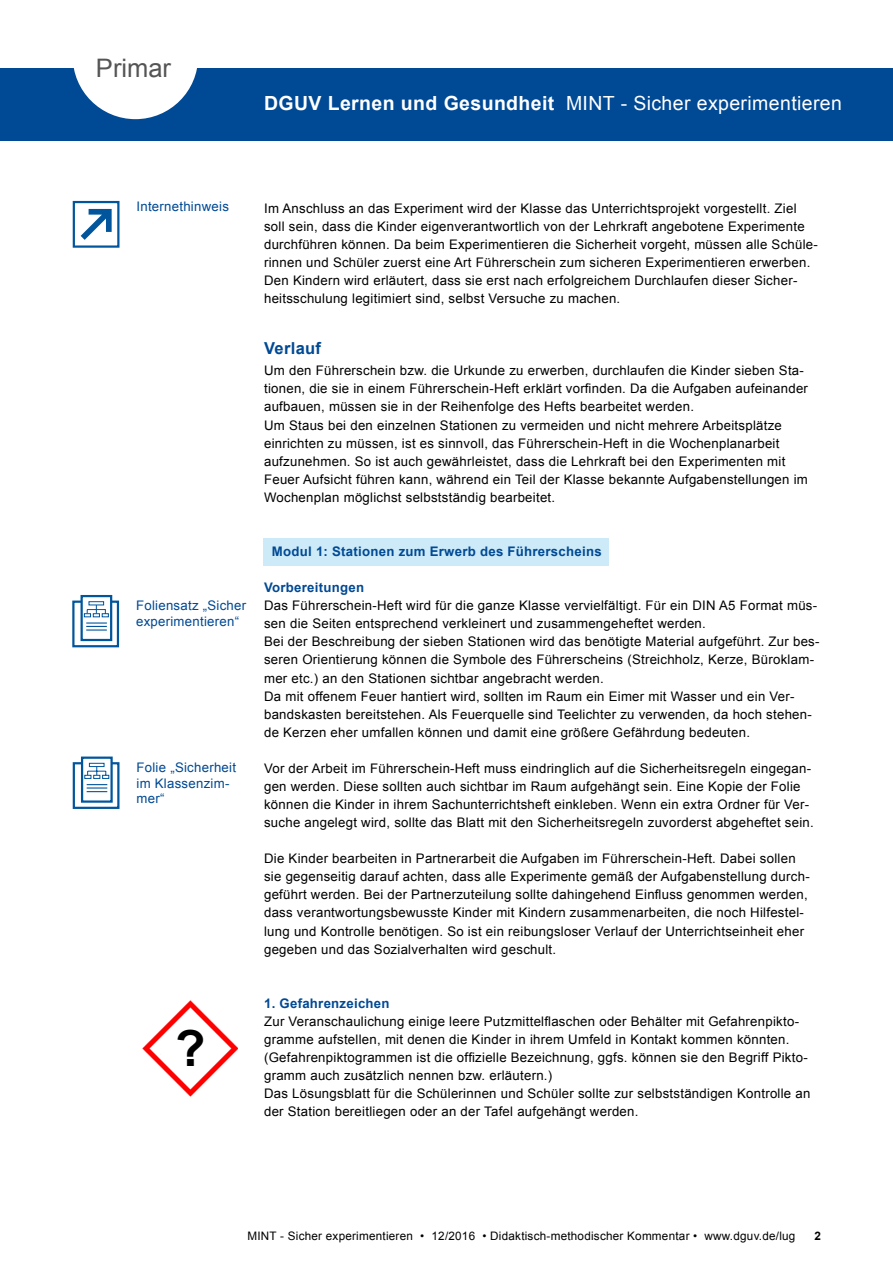
<style>
.page{position:relative;width:893px;height:1263px;background:#fff}
.page>*{position:absolute;margin:0;border:0;box-sizing:border-box;transform-origin:0 0}
.t1{font:700 49.65px "Arial";color:#000}
.t2{font:25.5px "Arial";color:#555}
.t3{font:19.5px "Arial";letter-spacing:.02em;color:#fff}
.t4{font:700 16.5px "Arial";letter-spacing:.02em;color:#004994}
.t5{font:13.2px/18px "Arial";letter-spacing:.02em;color:#000}
.t6{font:13.2px/15.9px "Arial";letter-spacing:.02em;color:#004994}
.t7{font:700 13.2px "Arial";letter-spacing:.02em;color:#004994}
.t8{font:11.7px "Arial";letter-spacing:.02em;color:#000}
.t9{font:700 11.7px "Arial";color:#000}
.s1{font-weight:700}
</style>
<div class="page">
<div style="left:264px;top:538px;width:345px;height:27px;background:#cceaf8"></div>
<div style="left:0;top:68px;width:893px;height:72px;background:#004994"></div>
<svg style="left:73px;top:68px;width:124px;height:51px"></svg>
<div style="left:73px;top:762px;width:46px;height:47px;border:2px solid #00559c"></div>
<div style="left:82px;top:758px;width:30px;height:43px;background:#fff"></div>
<div style="left:81px;top:756px;width:32px;height:47px;border:2px solid #00559c"></div>
<svg style="left:89px;top:763px;width:15px;height:4px"></svg>
<svg style="left:84px;top:767px;width:25px;height:25px"></svg>
<div style="left:73px;top:201px;width:46px;height:47px;border:2px solid #00559c"></div>
<svg style="left:81px;top:209px;width:31px;height:31px"></svg>
<div style="left:73px;top:602px;width:45px;height:44px;background:linear-gradient(to right,#fff,#fff)"></div>
<div style="left:72px;top:600px;width:47px;height:47px;border:2px solid #00559c"></div>
<div style="left:82px;top:596px;width:29px;height:44px;background:#fff"></div>
<div style="left:81px;top:595px;width:31px;height:46px;border:2px solid #00559c"></div>
<svg style="left:86px;top:626px;width:21px;height:1px"></svg>
<hr style="left:86px;top:629px;width:21px;height:2px;background:#00559c">
<hr style="left:86px;top:622px;width:21px;height:2px;background:#00559c">
<svg style="left:89px;top:601px;width:15px;height:4px"></svg>
<svg style="left:84px;top:605px;width:25px;height:12px"></svg>
<img style="left:142px;top:1000px;width:96px;height:97px">
<svg style="left:154px;top:1011px;width:74px;height:74px"></svg>
<h2 class="t2" style="left:96px;top:51px;width:77px">Primar</h2>
<h3 class="t3" style="left:264px;top:90px;width:579px"><span class="s1">DGUV Lernen und Gesundheit</span> MINT - Sicher experimentieren</h3>
<p class="t6" style="left:136px;top:198px;width:94px">Internethinweis</p>
<p class="t5" style="left:264px;top:199px;width:555px">Im Anschluss an das Experiment wird der Klasse das Unterrichtsprojekt vorgestellt. Ziel soll sein, dass die Kinder eigenverantwortlich von der Lehrkraft angebotene Experimente durchführen können. Da beim Experimentieren die Sicherheit vorgeht, müssen alle Schüle&shy;rinnen und Schüler zuerst eine Art Führerschein zum sicheren Experimentieren erwerben.<br>Den Kindern wird erläutert, dass sie erst nach erfolgreichem Durchlaufen dieser Sicher&shy;heitsschulung legitimiert sind, selbst Versuche zu machen.</p>
<p class="t4" style="left:264px;top:338px;width:59px">Verlauf</p>
<p class="t5" style="left:264px;top:362px;width:545px">Um den Führerschein bzw. die Urkunde zu erwerben, durchlaufen die Kinder sieben Sta&shy;tionen, die sie in einem Führerschein-Heft erklärt vorfinden. Da die Aufgaben aufeinander aufbauen, müssen sie in der Reihenfolge des Hefts bearbeitet werden.<br>Um Staus bei den einzelnen Stationen zu vermeiden und nicht mehrere Arbeitsplätze einrichten zu müssen, ist es sinnvoll, das Führerschein-Heft in die Wochenplanarbeit aufzunehmen. So ist auch gewährleistet, dass die Lehrkraft bei den Experimenten mit Feuer Aufsicht führen kann, während ein Teil der Klasse bekannte Aufgabenstellungen im Wochenplan möglichst selbstständig bearbeitet.</p>
<p class="t6" style="left:136px;top:598px;width:112px">Foliensatz „Sicher experimentieren“</p>
<p class="t6" style="left:136px;top:759px;width:101px">Folie „Sicherheit im Klassenzim&shy;mer“</p>
<h1 class="t1" style="left:175px;top:1016px;width:32px">?</h1>
<p class="t7" style="left:272px;top:543px;width:331px">Modul 1: Stationen zum Erwerb des Führerscheins</p>
<p class="t7" style="left:264px;top:579px;width:102px">Vorbereitungen</p>
<p class="t5" style="left:264px;top:597px;width:557px">Das Führerschein-Heft wird für die ganze Klasse vervielfältigt. Für ein DIN A5 Format müs&shy;sen die Seiten entsprechend verkleinert und zusammengeheftet werden.<br>Bei der Beschreibung der sieben Stationen wird das benötigte Material aufgeführt. Zur bes&shy;seren Orientierung können die Symbole des Führerscheins (Streichholz, Kerze, Büroklam&shy;mer etc.) an den Stationen sichtbar angebracht werden.<br>Da mit offenem Feuer hantiert wird, sollten im Raum ein Eimer mit Wasser und ein Ver&shy;bandskasten bereitstehen. Als Feuerquelle sind Teelichter zu verwenden, da hoch stehen&shy;de Kerzen eher umfallen können und damit eine größere Gefährdung bedeuten.</p>
<p class="t5" style="left:264px;top:759px;width:551px">Vor der Arbeit im Führerschein-Heft muss eindringlich auf die Sicherheitsregeln eingegan&shy;gen werden. Diese sollten auch sichtbar im Raum aufgehängt sein. Eine Kopie der Folie können die Kinder in ihrem Sachunterrichtsheft einkleben. Wenn ein extra Ordner für Ver&shy;suche angelegt wird, sollte das Blatt mit den Sicherheitsregeln zuvorderst abgeheftet sein.</p>
<p class="t5" style="left:264px;top:850px;width:547px">Die Kinder bearbeiten in Partnerarbeit die Aufgaben im Führerschein-Heft. Dabei sollen sie gegenseitig darauf achten, dass alle Experimente gemäß der Aufgabenstellung durch&shy;geführt werden. Bei der Partnerzuteilung sollte dahingehend Einfluss genommen werden, dass verantwortungsbewusste Kinder mit Kindern zusammenarbeiten, die noch Hilfestel&shy;lung und Kontrolle benötigen. So ist ein reibungsloser Verlauf der Unterrichtseinheit eher gegeben und das Sozialverhalten wird geschult.</p>
<p class="t7" style="left:264px;top:994px;width:127px">1. Gefahrenzeichen</p>
<p class="t5" style="left:264px;top:1012px;width:548px">Zur Veranschaulichung einige leere Putzmittelflaschen oder Behälter mit Gefahrenpikto&shy;gramme aufstellen, mit denen die Kinder in ihrem Umfeld in Kontakt kommen könnten. (Gefahrenpiktogrammen ist die offizielle Bezeichnung, ggfs. können sie den Begriff Pikto&shy;gramm auch zusätzlich nennen bzw. erläutern.)<br>Das Lösungsblatt für die Schülerinnen und Schüler sollte zur selbstständigen Kontrolle an der Station bereitliegen oder an der Tafel aufgehängt werden.</p>
<p class="t8" style="left:247px;top:1228px;width:550px">MINT - Sicher experimentieren • 12/2016 • Didaktisch-methodischer Kommentar • www.dguv.de/lug</p>
<p class="t9" style="left:815px;top:1228px;width:8px">2</p>
</div>
